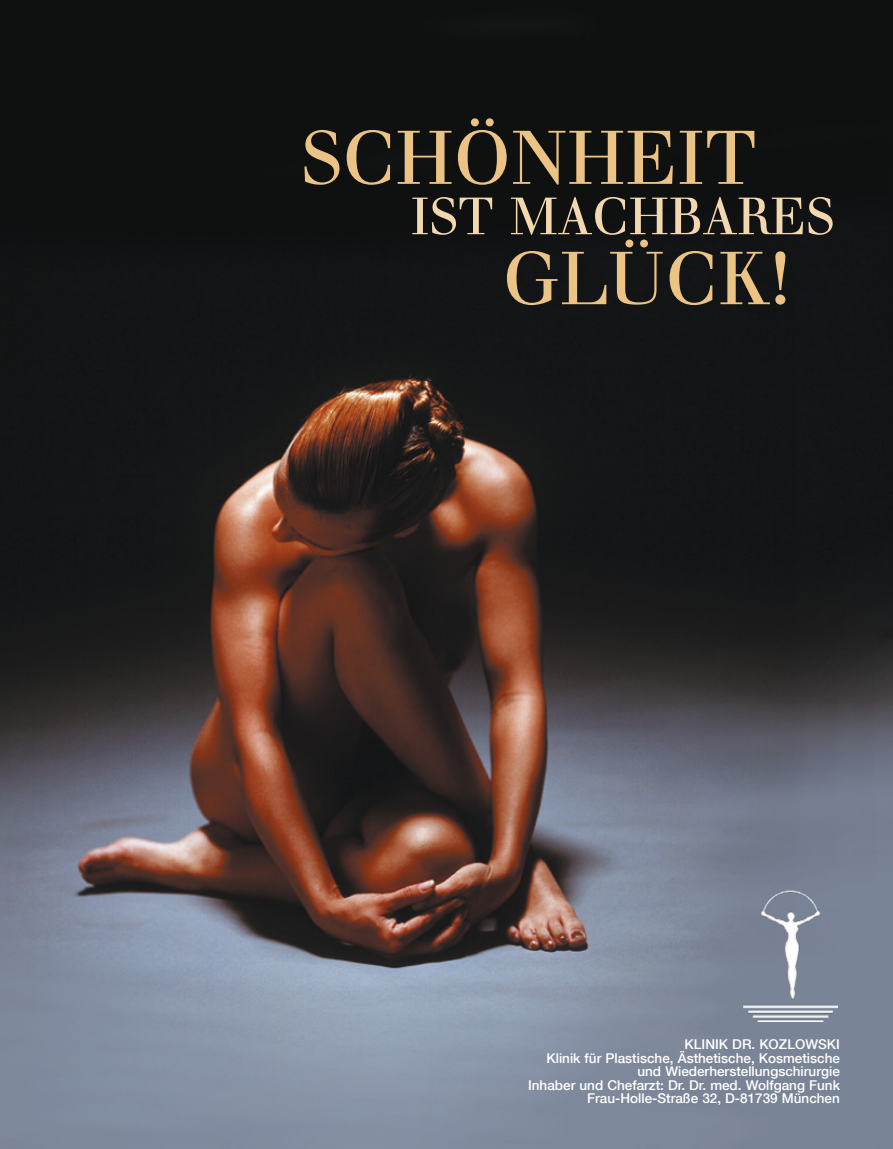
<style>
.page{position:relative;width:893px;height:1149px;background:#fff}
.page>*{position:absolute;margin:0;border:0;box-sizing:border-box;transform-origin:0 0}
.t1{font:74.1px "Walbaum";color:#ebc384}
.t2{font:73.2px "Walbaum";color:#ebc384}
.t3{font:51.15px "Walbaum";color:#f3d7af}
.t4{font:500 13.5px/13.5px "Helvetica Neue";color:#fff;text-align:right}
</style>
<div class="page">
<img style="left:0;top:0;width:893px;height:1148px">
<img style="left:743px;top:890px;width:94px;height:131px">
<h1 class="t1" style="left:301px;top:113px;width:457px">SCHÖNHEIT</h1>
<h3 class="t3" style="left:411px;top:185px;width:421px">IST MACHBARES</h3>
<h2 class="t2" style="left:502px;top:234px;width:290px">GLÜCK!</h2>
<p class="t4" style="left:528px;top:1037px;width:313px">Klinik Dr. Kozlowski<br>Klinik für Plastische, Ästhetische, Kosmetische und Wiederherstellungschirurgie<br>Inhaber und Chefarzt: Dr. Dr. med. Wolfgang Funk Frau-Holle-Straße 32, D-81739 München</p>
</div>
